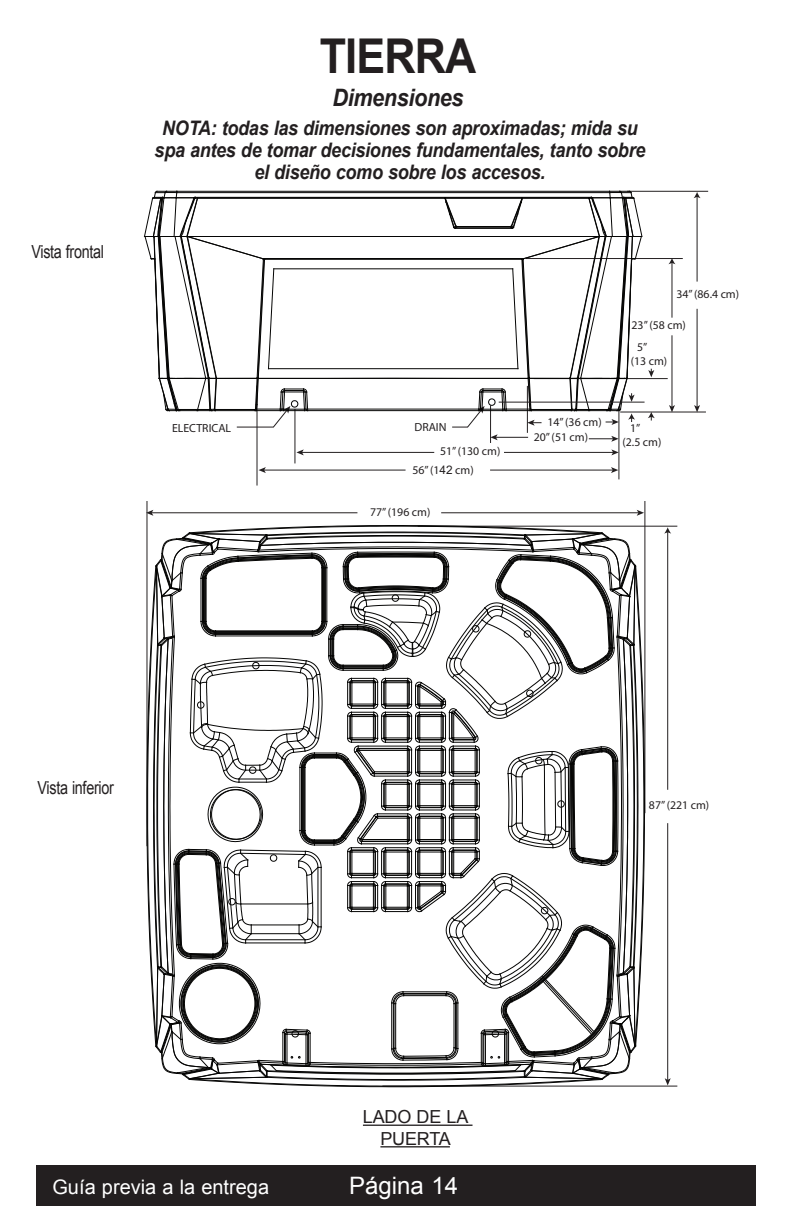
<style>
.page{position:relative;width:792px;height:1224px;background:#fff}
.page>*{position:absolute;margin:0;border:0;box-sizing:border-box;transform-origin:0 0}
.Head{font:700 48px "Arial";letter-spacing:-.02em;color:#231f20;scale:.9 1}
.t1{font:24px "Arial";color:#fff}
.Black_subhead{font:italic 700 24px "Arial";letter-spacing:-.015em;color:#231f20;scale:.9 1}
.Black_subhead-2{font:italic 700 20px/22px "Arial";letter-spacing:-.015em;color:#231f20;text-align:center;scale:.9 1}
.t2{font:20px "Arial";color:#fff}
.Body{font:18px "Arial";letter-spacing:-.02em;color:#231f20;scale:.8 1}
.Body-2{font:18px/21.6px "Arial";letter-spacing:-.02em;color:#231f20;text-align:center}
.t3{font:17.6px "Myriad Pro";color:#231f20}
.t4{font:11.8px/14.2px "Myriad Pro";color:#231f20}
.s1{font-family:"Arial"}
</style>
<div class="page">
<div style="left:36px;top:1165px;width:720px;height:41px;background:#231f20"></div>
<hr style="left:619px;top:407px;width:1px;height:72px;background:#231f20">
<hr style="left:527px;top:386px;width:1px;height:47px;background:#231f20">
<hr style="left:490px;top:405px;width:1px;height:38px;background:#231f20">
<hr style="left:295px;top:409px;width:1px;height:54px;background:#231f20">
<hr style="left:257px;top:386px;width:1px;height:100px;background:#231f20">
<hr style="left:620px;top:412px;width:86px;height:1px;background:#231f20">
<hr style="left:534px;top:378px;width:134px;height:1px;background:#231f20">
<hr style="left:526px;top:258px;width:157px;height:1px;background:#231f20">
<hr style="left:627px;top:191px;width:81px;height:1px;background:#231f20">
<hr style="left:147px;top:501px;width:1px;height:345px;background:#231f20">
<hr style="left:645px;top:501px;width:1px;height:312px;background:#231f20">
<hr style="left:418px;top:526px;width:259px;height:1px;background:#231f20">
<hr style="left:382px;top:1086px;width:295px;height:1px;background:#231f20">
<hr style="left:672px;top:335px;width:1px;height:72px;background:#231f20">
<svg style="left:669px;top:405px;width:6px;height:7px"></svg>
<hr style="left:672px;top:262px;width:1px;height:56px;background:#231f20">
<svg style="left:668px;top:259px;width:7px;height:5px"></svg>
<hr style="left:697px;top:196px;width:1px;height:86px;background:#231f20">
<svg style="left:694px;top:192px;width:7px;height:6px"></svg>
<hr style="left:697px;top:309px;width:1px;height:98px;background:#231f20">
<svg style="left:694px;top:405px;width:6px;height:7px"></svg>
<svg style="left:589px;top:436px;width:30px;height:6px"></svg>
<hr style="left:496px;top:437px;width:32px;height:1px;background:#231f20">
<svg style="left:490px;top:434px;width:8px;height:6px"></svg>
<hr style="left:302px;top:452px;width:132px;height:1px;background:#231f20">
<svg style="left:296px;top:449px;width:8px;height:6px"></svg>
<hr style="left:504px;top:452px;width:110px;height:1px;background:#231f20">
<svg style="left:611px;top:449px;width:8px;height:6px"></svg>
<hr style="left:264px;top:470px;width:142px;height:1px;background:#231f20">
<svg style="left:259px;top:467px;width:7px;height:6px"></svg>
<hr style="left:490px;top:470px;width:123px;height:1px;background:#231f20">
<svg style="left:611px;top:467px;width:7px;height:6px"></svg>
<hr style="left:151px;top:512px;width:206px;height:1px;background:#231f20">
<svg style="left:146px;top:510px;width:7px;height:6px"></svg>
<hr style="left:441px;top:512px;width:198px;height:1px;background:#231f20">
<svg style="left:637px;top:510px;width:7px;height:6px"></svg>
<hr style="left:667px;top:532px;width:1px;height:258px;background:#231f20">
<svg style="left:664px;top:527px;width:7px;height:7px"></svg>
<hr style="left:667px;top:823px;width:1px;height:257px;background:#231f20">
<svg style="left:665px;top:1078px;width:6px;height:8px"></svg>
<hr style="left:188px;top:236px;width:411px;height:1px;background:#050504">
<hr style="left:198px;top:198px;width:247px;height:1px;background:#050504">
<hr style="left:265px;top:258px;width:257px;height:1px;background:#050504">
<hr style="left:195px;top:197px;width:396px;height:1px;background:#050504">
<hr style="left:177px;top:192px;width:433px;height:1px;background:#050504">
<hr style="left:265px;top:259px;width:257px;height:1px;background:#050504">
<hr style="left:177px;top:191px;width:433px;height:1px;background:#050504">
<hr style="left:274px;top:268px;width:239px;height:1px;background:#050504">
<hr style="left:268px;top:368px;width:250px;height:1px;background:#050504">
<hr style="left:308px;top:409px;width:171px;height:1px;background:#050504">
<hr style="left:258px;top:378px;width:270px;height:1px;background:#050504">
<hr style="left:308px;top:410px;width:171px;height:1px;background:#050504">
<svg style="left:444px;top:190px;width:211px;height:238px"></svg>
<svg style="left:144px;top:190px;width:165px;height:238px"></svg>
<svg style="left:146px;top:525px;width:499px;height:563px"></svg>
<hr style="left:499px;top:402px;width:146px;height:1px;background:#231f20">
<hr style="left:363px;top:1125px;width:110px;height:1px;background:#231f20">
<hr style="left:380px;top:1146px;width:70px;height:1px;background:#231f20">
<p class="Body" style="left:31px;top:240px;width:92px">Vista frontal</p>
<p class="Head" style="left:320px;top:24px;width:175px">TIERRA</p>
<p class="Black_subhead" style="left:332px;top:82px;width:147px">Dimensiones</p>
<p class="Black_subhead-2" style="left:155px;top:118px;width:547px">NOTA: todas las dimensiones son aproximadas; mida su spa antes de tomar decisiones fundamentales, tanto sobre el diseño como sobre los accesos.</p>
<p class="t3" style="left:348px;top:38px;width:43px">Tierra</p>
<p class="t4" style="left:676px;top:286px;width:64px">34” (86.4 cm)</p>
<p class="t4" style="left:632px;top:318px;width:56px">23” (58 cm)</p>
<p class="t4" style="left:172px;top:420px;width:61px">ELECTRICAL</p>
<p class="t4" style="left:414px;top:419px;width:34px">DRAIN</p>
<p class="t4" style="left:412px;top:442px;width:90px;line-height:18.4px;text-indent:28px">51” (130 cm)<br>56” (1<span class="s1">42</span> cm)</p>
<p class="t4" style="left:370px;top:505px;width:62px">77” (196 cm)</p>
<p class="t4" style="left:534px;top:415px;width:69px;text-indent:14px">14” (36 cm)<br>20” (51 cm)</p>
<p class="t4" style="left:631px;top:340px;width:38px;text-indent:7px">5”<br>(13 cm)</p>
<p class="t4" style="left:623px;top:420px;width:40px;text-indent:8px">1”<br>(2.5 cm)</p>
<p class="Body" style="left:38px;top:775px;width:97px">Vista inferior</p>
<p class="t4" style="left:649px;top:798px;width:62px">87” (221 cm)</p>
<p class="Body-2" style="left:363px;top:1106px;width:107px">LADO DE LA<br>PUERTA</p>
<p class="t2" style="left:52px;top:1174px;width:218px">Guía previa a la entrega</p>
<p class="t1" style="left:349px;top:1170px;width:110px">Página 14</p>
<p class="t1" style="left:52px;top:1170px;width:13px">x</p>
<p class="t1" style="left:353px;top:1170px;width:96px">Página x</p>
</div>
